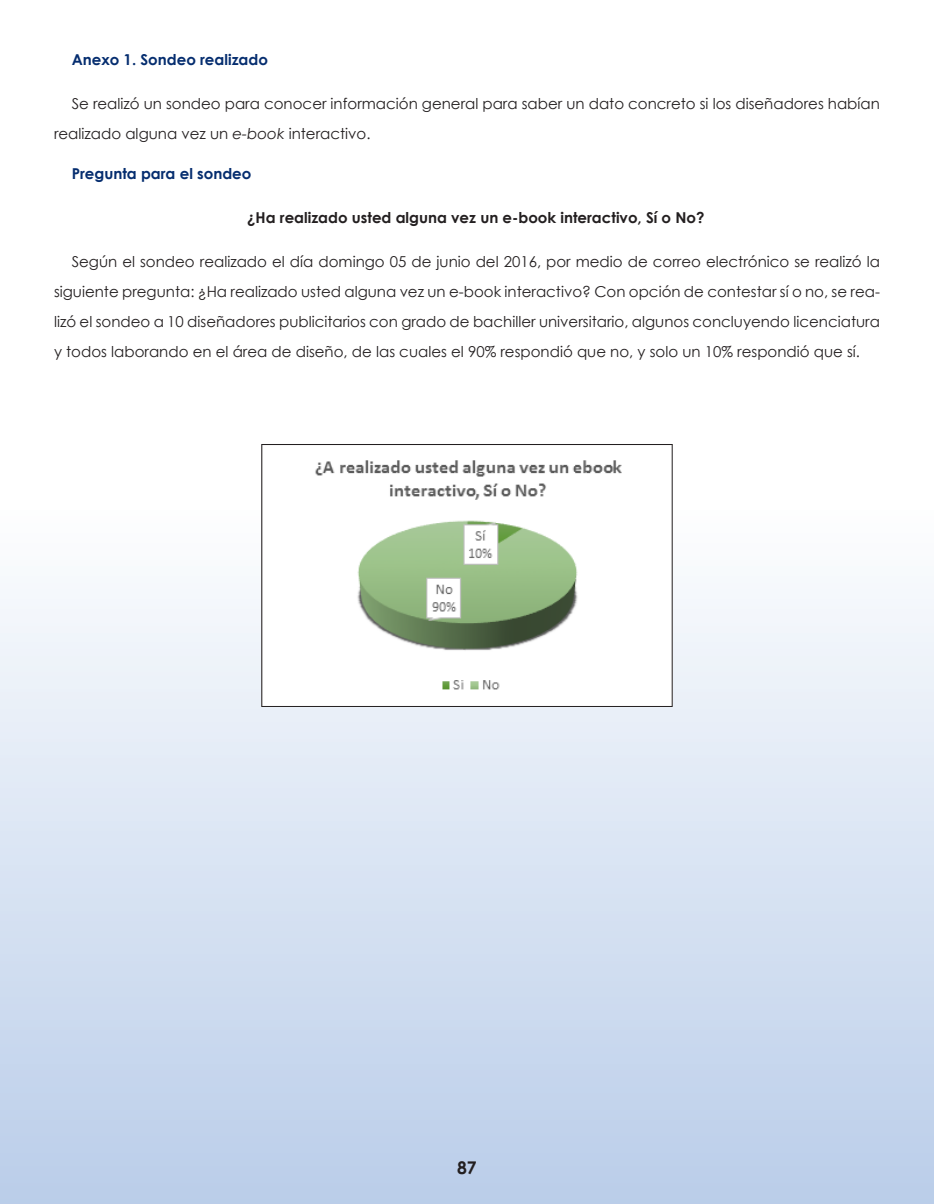
<style>
.page{position:relative;width:934px;height:1204px;background:#fff}
.page>*{position:absolute;margin:0;border:0;box-sizing:border-box;transform-origin:0 0}
.t1{font:700 17.5px "Century Gothic";color:#231f20}
.Parrafo_sangría{font:15px/30px "Century Gothic";color:#231f20}
.Parrafo_sangría-2{font:700 15px "Century Gothic";color:#231f20}
.Títulos_dentro_del_t{font:700 15px "Century Gothic";color:#052d6f}
.s1{font-style:italic}
</style>
<div class="page">
<div style="left:0;top:0;width:934px;height:1204px;background:linear-gradient(to bottom,#fff,#c5d5ec)"></div>
<img style="left:263px;top:446px;width:407px;height:259px">
<div style="left:261px;top:444px;width:411px;height:263px;border:1px solid #231f20"></div>
<p class="Títulos_dentro_del_t" style="left:72px;top:48px;width:198px">Anexo 1. Sondeo realizado</p>
<p class="Parrafo_sangría" style="left:54px;top:89px;width:827px;text-indent:18px">Se realizó un sondeo para conocer información general para saber un dato concreto si los diseñadores habían realizado alguna vez un <span class="s1">e-book</span> interactivo.</p>
<p class="Títulos_dentro_del_t" style="left:72px;top:162px;width:181px">Pregunta para el sondeo</p>
<p class="Parrafo_sangría-2" style="left:247px;top:206px;width:459px">¿Ha realizado usted alguna vez un e-book interactivo, Sí o No?</p>
<p class="Parrafo_sangría" style="left:54px;top:246px;width:827px;text-align:justify;text-indent:18px">Según el sondeo realizado el día domingo 05 de junio del 2016, por medio de correo electrónico se realizó la siguiente pregunta: ¿Ha realizado usted alguna vez un e-book interactivo? Con opción de contestar sí o no, se rea&shy;lizó el sondeo a 10 diseñadores publicitarios con grado de bachiller universitario, algunos concluyendo licenciatura y todos laborando en el área de diseño, de las cuales el 90% respondió que no, y solo un 10% respondió que sí.</p>
<p class="t1" style="left:457px;top:1155px;width:21px">87</p>
</div>
